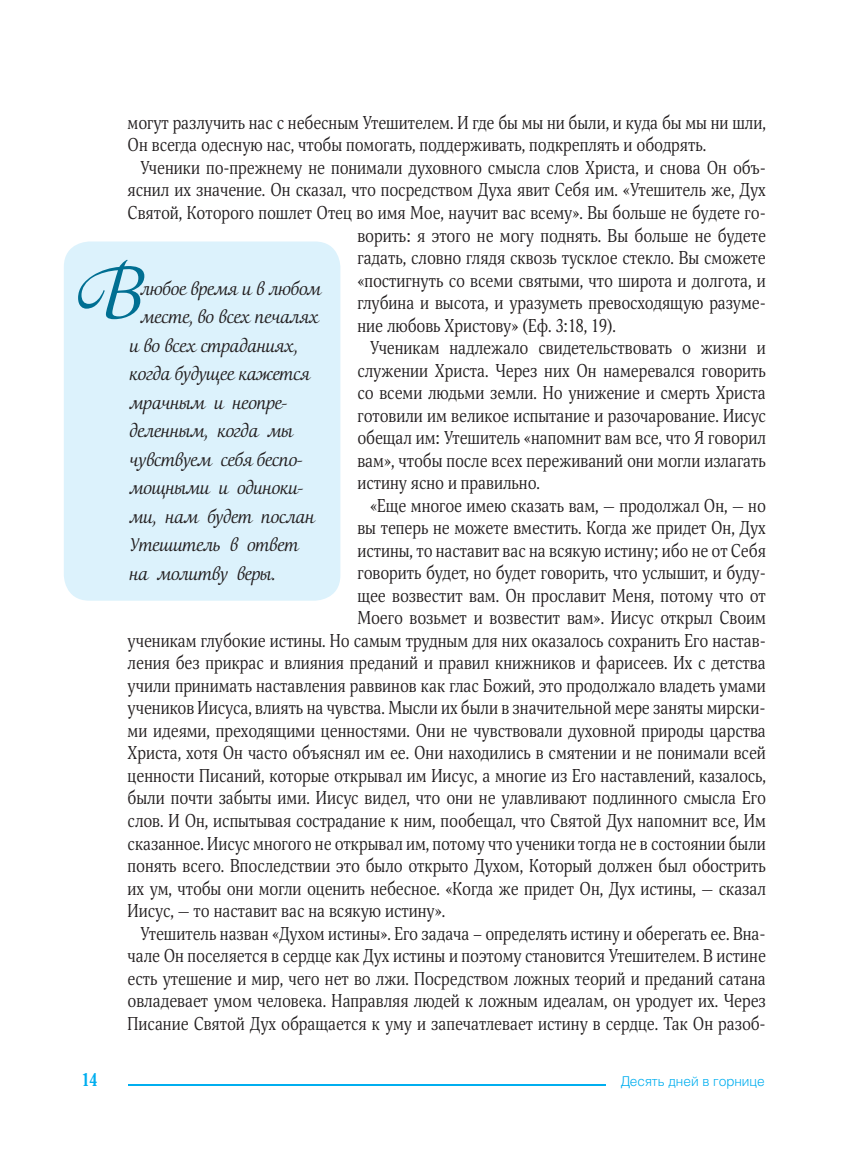
<style>
.page{position:relative;width:851px;height:1149px;background:#fff}
.page>*{position:absolute;margin:0;border:0;box-sizing:border-box;transform-origin:0 0}
.t1{font:68.4px "Orbi Calligraphic Three";color:#006f92}
.t2{font:condensed 18px/22.5px "Orbi";color:#231f20}
.t3{font:18px "Orbi Calligraphic One";letter-spacing:-.02em;color:#231f20}
.t4{font:700 condensed 18px "Orbi";color:#00aeef}
.t5{font:300 13.5px "Helios";color:#00aeef}
</style>
<div class="page">
<hr style="left:128px;top:1083px;width:477px;height:2px;background:#00aeef">
<div style="left:64px;top:241px;width:276px;height:359px;background:#dcf2fc;border-radius:26px"></div>
<p class="t2" style="left:128px;top:111px;width:639px">могут разлучить нас с небесным Утешителем. И где бы мы ни были, и куда бы мы ни шли,<br>Он всегда одесную нас, чтобы помогать, поддерживать, подкреплять и ободрять.</p>
<p class="t2" style="left:140px;top:156px;width:627px">Ученики по-прежнему не понимали духовного смысла слов Христа, и снова Он объ-</p>
<p class="t2" style="left:128px;top:179px;width:639px">яснил их значение. Он сказал, что посредством Духа явит Себя им. «Утешитель же, Дух</p>
<p class="t2" style="left:128px;top:201px;width:639px">Святой, Которого пошлет Отец во имя Мое, научит вас всему». Вы больше не будете го-</p>
<p class="t2" style="left:357px;top:224px;width:410px">ворить: я этого не могу поднять. Вы больше не будете</p>
<p class="t2" style="left:357px;top:246px;width:410px">гадать, словно глядя сквозь тусклое стекло. Вы сможете</p>
<p class="t2" style="left:357px;top:269px;width:410px">«постигнуть со всеми святыми, что широта и долгота, и</p>
<p class="t2" style="left:357px;top:291px;width:410px">глубина и высота, и уразуметь превосходящую разуме-</p>
<p class="t2" style="left:357px;top:314px;width:260px">ние любовь Христову» (Еф. 3:18, 19).</p>
<p class="t2" style="left:370px;top:336px;width:397px">Ученикам надлежало свидетельствовать о жизни и</p>
<p class="t2" style="left:357px;top:359px;width:410px">служении Христа. Через них Он намеревался говорить</p>
<p class="t2" style="left:357px;top:381px;width:410px">со всеми людьми земли. Но унижение и смерть Христа</p>
<p class="t2" style="left:357px;top:404px;width:410px">готовили им великое испытание и разочарование. Иисус</p>
<p class="t2" style="left:357px;top:426px;width:410px">обещал им: Утешитель «напомнит вам все, что Я говорил</p>
<p class="t2" style="left:357px;top:449px;width:410px">вам», чтобы после всех переживаний они могли излагать</p>
<p class="t2" style="left:357px;top:471px;width:184px">истину ясно и правильно.</p>
<p class="t2" style="left:370px;top:494px;width:397px">«Еще многое имею сказать вам, — продолжал Он, — но</p>
<p class="t2" style="left:357px;top:516px;width:410px">вы теперь не можете вместить. Когда же придет Он, Дух</p>
<p class="t2" style="left:357px;top:539px;width:410px">истины, то наставит вас на всякую истину; ибо не от Себя</p>
<p class="t2" style="left:357px;top:561px;width:410px">говорить будет, но будет говорить, что услышит, и буду-</p>
<p class="t2" style="left:357px;top:584px;width:410px">щее возвестит вам. Он прославит Меня, потому что от</p>
<p class="t2" style="left:357px;top:606px;width:410px">Моего возьмет и возвестит вам». Иисус открыл Своим</p>
<p class="t2" style="left:128px;top:629px;width:639px">ученикам глубокие истины. Но самым трудным для них оказалось сохранить Его настав-</p>
<p class="t2" style="left:128px;top:651px;width:639px">ления без прикрас и влияния преданий и правил книжников и фарисеев. Их с детства</p>
<p class="t2" style="left:128px;top:674px;width:639px">учили принимать наставления раввинов как глас Божий, это продолжало владеть умами</p>
<p class="t2" style="left:128px;top:696px;width:639px">учеников Иисуса, влиять на чувства. Мысли их были в значительной мере заняты мирски-</p>
<p class="t2" style="left:128px;top:719px;width:639px">ми идеями, преходящими ценностями. Они не чувствовали духовной природы царства</p>
<p class="t2" style="left:128px;top:741px;width:639px">Христа, хотя Он часто объяснял им ее. Они находились в смятении и не понимали всей</p>
<p class="t2" style="left:128px;top:764px;width:639px">ценности Писаний, которые открывал им Иисус, а многие из Его наставлений, казалось,</p>
<p class="t2" style="left:128px;top:786px;width:639px">были почти забыты ими. Иисус видел, что они не улавливают подлинного смысла Его</p>
<p class="t2" style="left:128px;top:809px;width:639px">слов. И Он, испытывая сострадание к ним, пообещал, что Святой Дух напомнит все, Им</p>
<p class="t2" style="left:128px;top:831px;width:639px">сказанное. Иисус многого не открывал им, потому что ученики тогда не в состоянии были</p>
<p class="t2" style="left:128px;top:854px;width:639px">понять всего. Впоследствии это было открыто Духом, Который должен был обострить</p>
<p class="t2" style="left:128px;top:876px;width:639px">их ум, чтобы они могли оценить небесное. «Когда же придет Он, Дух истины, — сказал</p>
<p class="t2" style="left:128px;top:899px;width:319px">Иисус, — то наставит вас на всякую истину».</p>
<p class="t2" style="left:140px;top:921px;width:626px">Утешитель назван «Духом истины». Его задача – определять истину и оберегать ее. Вна-</p>
<p class="t2" style="left:128px;top:944px;width:639px">чале Он поселяется в сердце как Дух истины и поэтому становится Утешителем. В истине</p>
<p class="t2" style="left:128px;top:966px;width:639px">есть утешение и мир, чего нет во лжи. Посредством ложных теорий и преданий сатана</p>
<p class="t2" style="left:128px;top:989px;width:639px">овладевает умом человека. Направляя людей к ложным идеалам, он уродует их. Через</p>
<p class="t2" style="left:128px;top:1011px;width:639px">Писание Святой Дух обращается к уму и запечатлевает истину в сердце. Так Он разоб-</p>
<h1 class="t1" style="left:76px;top:255px;width:67px">В</h1>
<p class="t3" style="left:140px;top:276px;width:182px">любое время и в любом</p>
<p class="t3" style="left:140px;top:304px;width:180px">месте, во всех печалях</p>
<p class="t3" style="left:129px;top:333px;width:170px">и во всех страданиях,</p>
<p class="t3" style="left:129px;top:361px;width:182px">когда будущее кажется</p>
<p class="t3" style="left:129px;top:390px;width:160px">мрачным и неопре-</p>
<p class="t3" style="left:129px;top:418px;width:165px">деленным, когда мы</p>
<p class="t3" style="left:129px;top:447px;width:175px">чувствуем себя беспо-</p>
<p class="t3" style="left:129px;top:475px;width:175px">мощными и одиноки-</p>
<p class="t3" style="left:129px;top:504px;width:187px">ми, нам будет послан</p>
<p class="t3" style="left:129px;top:532px;width:171px">Утешитель в ответ</p>
<p class="t3" style="left:129px;top:561px;width:147px">на молитву веры.</p>
<p class="t4" style="left:81px;top:1067px;width:18px">14</p>
<p class="t5" style="left:620px;top:1072px;width:145px">Десять дней в горнице</p>
</div>
